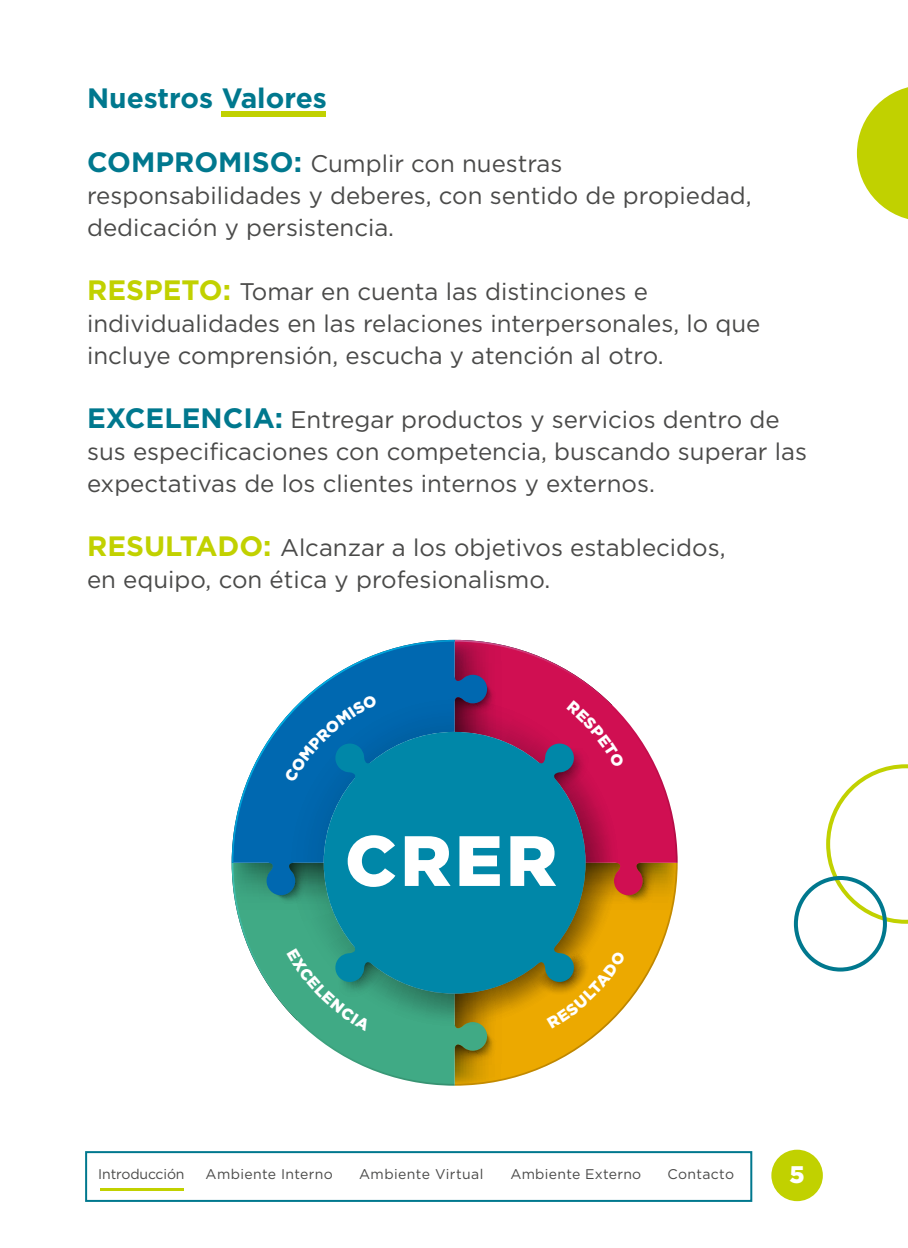
<style>
.page{position:relative;width:908px;height:1248px;background:#fff}
.page>*{position:absolute;margin:0;border:0;box-sizing:border-box;transform-origin:0 0}
.t1{font:900 71px "Gotham";color:#fff}
.t2{font:700 28px "Gotham";color:#00788e}
.t3{font:24px/32px "Gotham";color:#4a4a49}
.t4{font:900 24px "Gotham";color:#fff}
.t5{font:14px "Gotham";letter-spacing:.02em;color:#4a4a49}
.t6{font:14px "Gotham";letter-spacing:-.01em;color:#4a4a49}
.s1{font-weight:700;font-size:28px;color:#00788e}
.s2{font-weight:700;font-size:28px;color:#c1d100}
</style>
<div class="page">
<div style="left:771px;top:1149px;width:51px;height:51px;background:#c1d100;border-radius:50%"></div>
<div style="left:85px;top:1150px;width:667px;height:51px;background:#fff;border:2px solid #00788e"></div>
<hr style="left:100px;top:1187px;width:83px;height:3px;background:#c1d100">
<svg style="left:231px;top:639px;width:370px;height:370px"></svg>
<svg style="left:307px;top:718px;width:370px;height:367px"></svg>
<svg style="left:231px;top:862px;width:55px;height:51px"></svg>
<svg style="left:454px;top:639px;width:51px;height:55px"></svg>
<svg style="left:454px;top:1030px;width:51px;height:55px"></svg>
<svg style="left:622px;top:862px;width:55px;height:51px"></svg>
<svg style="left:286px;top:694px;width:336px;height:336px"></svg>
<svg style="left:323px;top:731px;width:262px;height:262px;fill:#0087a8"></svg>
<svg style="left:825px;top:764px;width:82px;height:159px"></svg>
<div style="left:793px;top:875px;width:93px;height:96px;border:4px solid #00788e;border-radius:50%"></div>
<svg style="left:856px;top:87px;width:51px;height:132px"></svg>
<div style="left:221px;top:111px;width:105px;height:6px;background:#c1d100"></div>
<svg style="left:284px;top:693px;width:93px;height:89px"></svg>
<svg style="left:549px;top:700px;width:75px;height:97px"></svg>
<svg style="left:286px;top:948px;width:102px;height:82px"></svg>
<svg style="left:532px;top:947px;width:93px;height:81px"></svg>
<p class="t2" style="left:87px;top:79px;width:241px">Nuestros Valores</p>
<p class="t3" style="left:87px;top:146px;width:666px"><span class="s1">COMPROMISO:</span> Cumplir con nuestras responsabilidades y deberes, con sentido de propiedad, dedicación y persistencia.</p>
<p class="t3" style="left:87px;top:274px;width:674px"><span class="s2">RESPETO:</span> Tomar en cuenta las distinciones e individualidades en las relaciones interpersonales, lo que incluye comprensión, escucha y atención al otro.</p>
<p class="t3" style="left:87px;top:402px;width:721px"><span class="s1">EXCELENCIA:</span> Entregar productos y servicios dentro de sus especificaciones con competencia, buscando superar las expectativas de los clientes internos y externos.</p>
<p class="t3" style="left:87px;top:530px;width:639px"><span class="s2">RESULTADO:</span> Alcanzar a los objetivos establecidos, en equipo, con ética y profesionalismo.</p>
<h1 class="t1" style="left:345px;top:811px;width:213px">CRER</h1>
<p class="t6" style="left:98px;top:1165px;width:88px">Introducción</p>
<p class="t5" style="left:205px;top:1165px;width:129px">Ambiente Interno</p>
<p class="t5" style="left:359px;top:1165px;width:126px">Ambiente Virtual</p>
<p class="t5" style="left:510px;top:1165px;width:132px">Ambiente Externo</p>
<p class="t5" style="left:667px;top:1165px;width:68px">Contacto</p>
<p class="t4" style="left:789px;top:1157px;width:17px">5</p>
</div>
